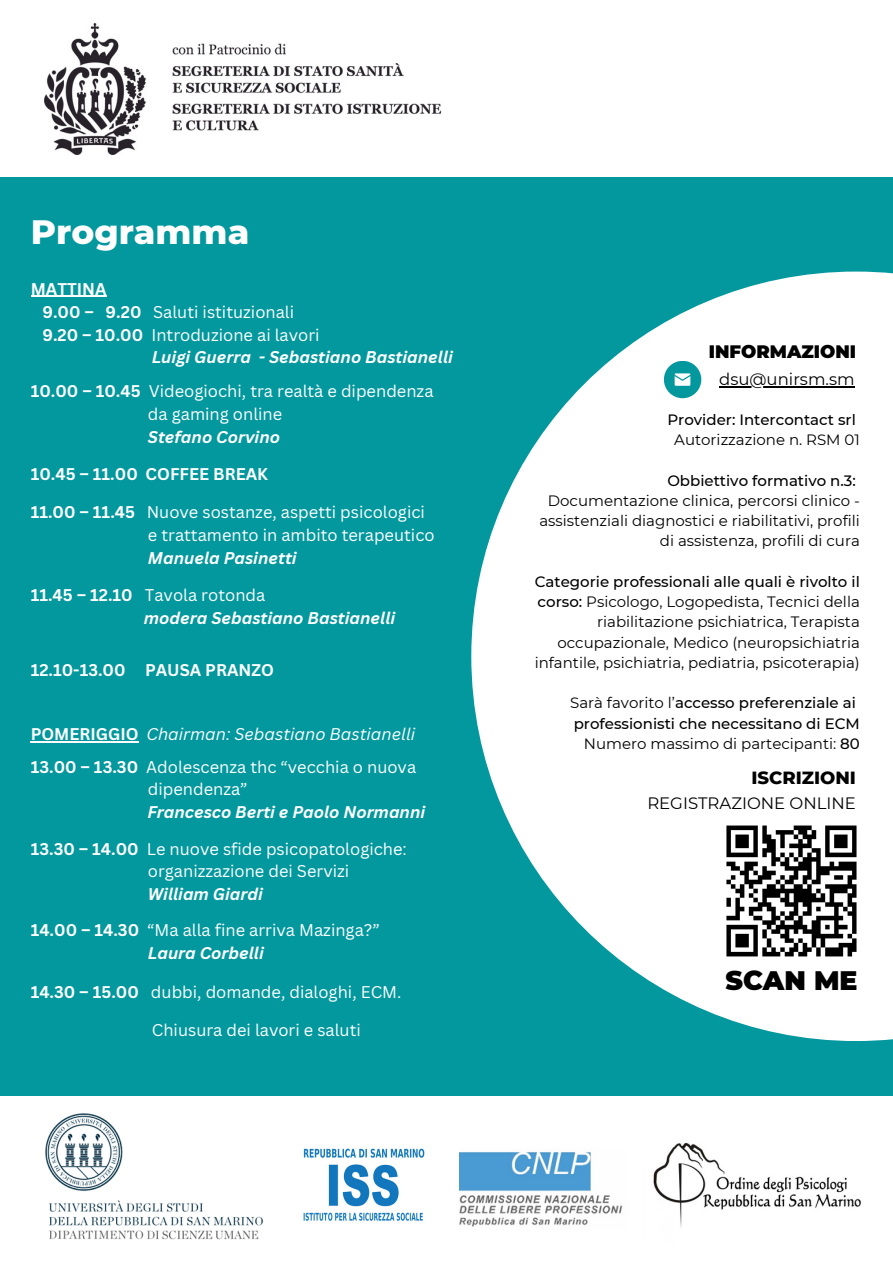
<style>
.page{position:relative;width:893px;height:1264px;background:#fff}
.page>*{position:absolute;margin:0;border:0;box-sizing:border-box;transform-origin:0 0}
.t1{font:800 34.5px "Montserrat";color:#fff}
.t2{font:900 26.7px "Montserrat";color:#000}
.t3{font:900 18px "Montserrat";color:#000}
.t4{font:800 18px "Montserrat";color:#000}
.t5{font:16.5px/23px "Canva Sans";color:#fff}
.t6{font:italic 700 16.5px/23px "Canva Sans";color:#fff}
.t7{font:italic 16.5px/32.4px "Canva Sans";color:#fff}
.t8{font:700 16.5px "Canva Sans";color:#fff}
.t9{font:16.5px "Montserrat";color:#000}
.t10{font:15px/20.2px "Montserrat";color:#000;text-align:right}
.t11{font:500 15px/20.2px "Montserrat";color:#000;text-align:right}
.s1{font-weight:700}
.s2{font-style:normal}
.s3{font-weight:400;font-style:normal}
.s4{font-weight:700;font-style:normal}
.s5{font-weight:700;font-style:italic}
.s6{font-weight:500}
.s7{font-weight:400}
</style>
<div class="page">
<div style="left:0;top:0;width:892px;height:1262px;background:#03989e"></div>
<div style="left:0;top:0;width:892px;height:178px;background:#fff"></div>
<svg style="left:471px;top:271px;width:421px;height:770px;fill:#fff"></svg>
<div style="left:663px;top:361px;width:38px;height:37px;background:#03989e;border-radius:50%"></div>
<svg style="left:674px;top:373px;width:16px;height:13px"></svg>
<img style="left:713px;top:812px;width:156px;height:157px">
<hr style="left:31px;top:295px;width:76px;height:2px;background:#fff">
<hr style="left:31px;top:741px;width:108px;height:1px;background:#fff">
<hr style="left:719px;top:386px;width:135px;height:1px;background:#000">
<img style="left:44px;top:24px;width:398px;height:130px">
<div style="left:0;top:1096px;width:892px;height:166px;background:#fff"></div>
<img style="left:459px;top:1151px;width:164px;height:76px">
<img style="left:303px;top:1148px;width:122px;height:73px">
<img style="left:653px;top:1142px;width:208px;height:85px">
<img style="left:45px;top:1113px;width:218px;height:127px">
<h1 class="t1" style="left:31px;top:210px;width:220px">Programma</h1>
<p class="t8" style="left:31px;top:277px;width:77px">MATTINA</p>
<p class="t5" style="left:42px;top:299px;width:253px"><span class="s1">9.00 – 9.20</span> Saluti istituzionali</p>
<p class="t5" style="left:42px;top:322px;width:279px"><span class="s1">9.20 – 10.00</span> Introduzione ai lavori</p>
<p class="t6" style="left:152px;top:345px;width:302px">Luigi Guerra - Sebastiano Bastianelli</p>
<p class="t5" style="left:148px;top:379px;width:287px;text-indent:-117px"><span class="s1">10.00 – 10.45</span> Videogiochi, tra realtà e dipendenza da gaming online</p>
<p class="t6" style="left:148px;top:425px;width:134px">Stefano Corvino</p>
<p class="t8" style="left:31px;top:463px;width:239px">10.45 – 11.00 COFFEE BREAK</p>
<p class="t5" style="left:148px;top:500px;width:288px;text-indent:-117px"><span class="s1">11.00 – 11.45</span> Nuove sostanze, aspetti psicologici e trattamento in ambito terapeutico</p>
<p class="t6" style="left:148px;top:546px;width:150px">Manuela Pasinetti</p>
<p class="t6" style="left:144px;top:583px;width:253px;text-indent:-113px"><span class="s2">11.45 – 12.10</span> <span class="s3">Tavola rotonda<br></span>modera Sebastiano Bastianelli</p>
<p class="t8" style="left:31px;top:658px;width:244px">12.10-13.00 PAUSA PRANZO</p>
<p class="t7" style="left:31px;top:717px;width:387px"><span class="s4">POMERIGGIO</span> Chairman: Sebastiano Bastianelli<br><span class="s4">13.00 – 13.30</span> <span class="s2">Adolescenza thc “vecchia o nuova</span></p>
<p class="t5" style="left:148px;top:777px;width:101px">dipendenza”</p>
<p class="t6" style="left:147px;top:799px;width:279px">Francesco Berti e Paolo Normanni</p>
<p class="t5" style="left:148px;top:837px;width:260px;line-height:22.5px;text-indent:-117px"><span class="s1">13.30 – 14.00</span> Le nuove sfide psicopatologiche: organizzazione dei Servizi</p>
<p class="t6" style="left:148px;top:881px;width:117px">William Giardi</p>
<p class="t5" style="left:31px;top:918px;width:350px;line-height:22.5px;text-align:center"><span class="s1">14.00 – 14.30</span> “Ma alla fine arriva Mazinga?”<br><span class="s5">Laura Corbelli</span></p>
<p class="t5" style="left:31px;top:979px;width:372px"><span class="s1">14.30 – 15.00</span> dubbi, domande, dialoghi, ECM.</p>
<p class="t5" style="left:152px;top:1018px;width:210px">Chiusura dei lavori e saluti</p>
<p class="t3" style="left:708px;top:341px;width:149px">INFORMAZIONI</p>
<p class="t9" style="left:719px;top:369px;width:137px">dsu@unirsm.sm</p>
<p class="t11" style="left:667px;top:409px;width:190px">Provider: Intercontact srl</p>
<p class="t10" style="left:674px;top:429px;width:187px">Autorizzazione n. RSM 01</p>
<p class="t11" style="left:667px;top:470px;width:190px">Obbiettivo formativo n.3:</p>
<p class="t10" style="left:539px;top:490px;width:322px">Documentazione clinica, percorsi clinico - assistenziali diagnostici e riabilitativi, profili di assistenza, profili di cura</p>
<p class="t10" style="left:534px;top:571px;width:326px"><span class="s6">Categorie professionali alle quali è rivolto il corso:</span> Psicologo, Logopedista, Tecnici della riabilitazione psichiatrica, Terapista occupazionale, Medico (neuropsichiatria infantile, psichiatria, pediatria, psicoterapia)</p>
<p class="t11" style="left:570px;top:692px;width:291px"><span class="s7">Sarà favorito l’</span>accesso preferenziale ai professionisti che necessitano di ECM<br><span class="s7">Numero massimo di partecipanti:</span> 80</p>
<p class="t4" style="left:751px;top:766px;width:106px">ISCRIZIONI</p>
<p class="t9" style="left:647px;top:793px;width:210px">REGISTRAZIONE ONLINE</p>
<h2 class="t2" style="left:725px;top:964px;width:133px">SCAN ME</h2>
</div>
